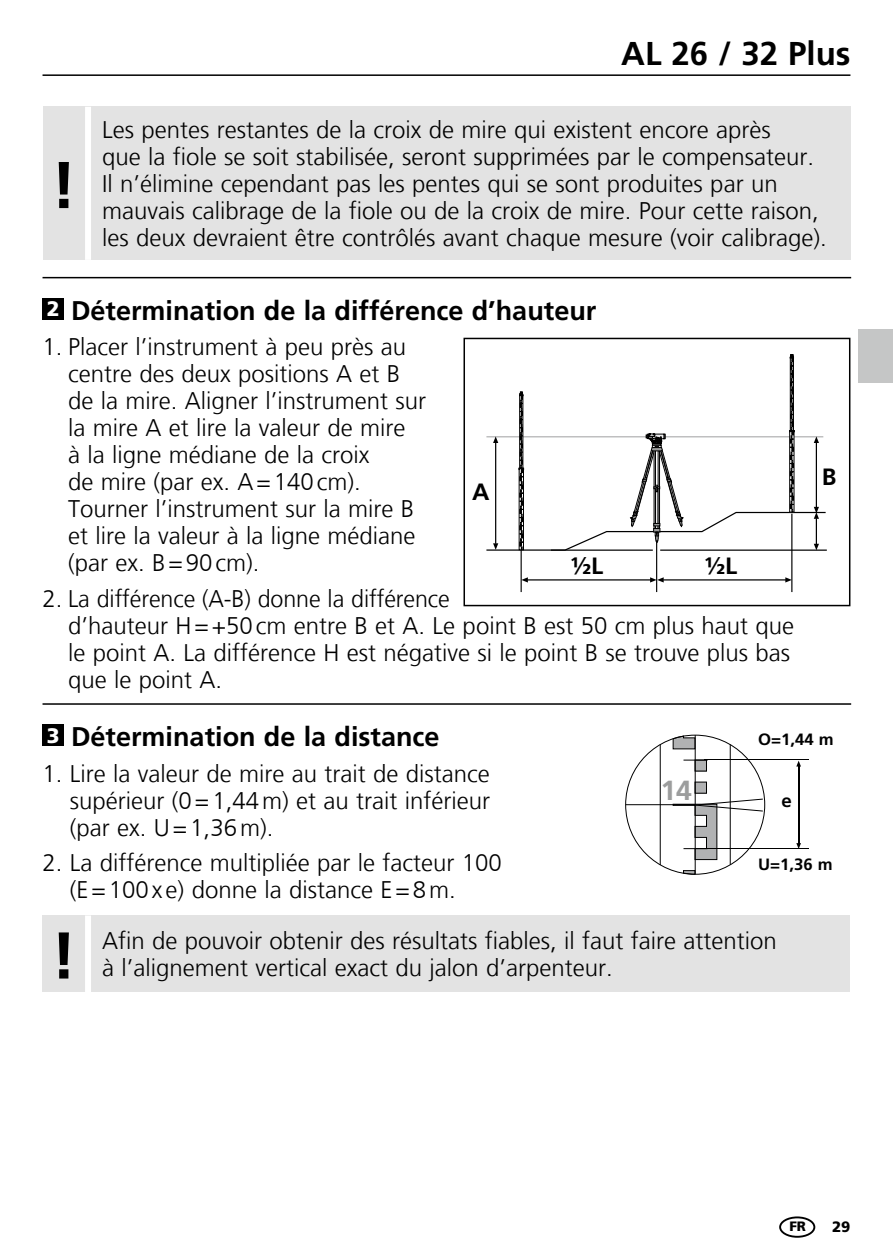
<style>
.page{position:relative;width:893px;height:1259px;background:#fff}
.page>*{position:absolute;margin:0;border:0;box-sizing:border-box;transform-origin:0 0}
.t1{font:700 66px "Frutiger LT Com";color:#000}
.t2{font:700 33px "Frutiger LT Com";color:#000}
.t3{font:700 27.6px "Frutiger LT Com";color:#9c9d9d}
.t4{font:700 27px "Frutiger LT Com";color:#000}
.t5{font:300 24px/27px "Frutiger LT Com";color:#000}
.t6{font:700 23.7px "Frutiger LT Com";color:#000}
.t7{font:700 18.3px "Frutiger LT Com";color:#000}
.t8{font:700 16.5px "Frutiger LT Com";color:#000}
.t9{font:900 15px "Frutiger LT Com";color:#000}
.t10{font:900 13.5px "Frutiger LT Com";color:#000}
.s1{font-weight:900;font-size:21px;color:#fff}
</style>
<div class="page">
<hr style="left:43px;top:74px;width:807px;height:2px;background:#000">
<hr style="left:43px;top:703px;width:808px;height:2px;background:#000">
<hr style="left:656px;top:541px;width:1px;height:51px;background:#000">
<hr style="left:663px;top:579px;width:124px;height:1px;background:#000">
<svg style="left:785px;top:577px;width:6px;height:5px"></svg>
<hr style="left:791px;top:514px;width:1px;height:78px;background:#000">
<hr style="left:527px;top:579px;width:125px;height:1px;background:#000">
<svg style="left:650px;top:577px;width:14px;height:5px"></svg>
<svg style="left:522px;top:577px;width:6px;height:5px"></svg>
<hr style="left:521px;top:550px;width:1px;height:42px;background:#000">
<svg style="left:486px;top:354px;width:341px;height:197px"></svg>
<hr style="left:551px;top:549px;width:102px;height:2px;background:#000">
<div style="left:463px;top:338px;width:387px;height:268px;border:2px solid #000"></div>
<hr style="left:43px;top:277px;width:808px;height:1px;background:#000">
<div style="left:859px;top:329px;width:34px;height:54px;background:#c5c6c6"></div>
<div style="left:695px;top:760px;width:11px;height:11px;background:#b1b2b3"></div>
<div style="left:695px;top:759px;width:12px;height:12px;border:1px solid #000"></div>
<div style="left:695px;top:782px;width:11px;height:11px;background:#b1b2b3"></div>
<div style="left:695px;top:781px;width:12px;height:12px;border:1px solid #000"></div>
<svg style="left:672px;top:735px;width:23px;height:14px"></svg>
<svg style="left:683px;top:870px;width:13px;height:5px"></svg>
<hr style="left:695px;top:735px;width:1px;height:139px;background:#000">
<hr style="left:626px;top:804px;width:69px;height:1px;background:#000">
<svg style="left:683px;top:759px;width:21px;height:1px"></svg>
<hr style="left:660px;top:744px;width:1px;height:121px;background:#000">
<hr style="left:730px;top:744px;width:1px;height:120px;background:#000">
<hr style="left:704px;top:759px;width:105px;height:1px;background:#000">
<hr style="left:704px;top:848px;width:105px;height:1px;background:#000">
<hr style="left:798px;top:766px;width:1px;height:77px;background:#000">
<svg style="left:796px;top:760px;width:5px;height:6px"></svg>
<svg style="left:796px;top:843px;width:5px;height:5px"></svg>
<svg style="left:672px;top:798px;width:92px;height:62px"></svg>
<div style="left:43px;top:725px;width:21px;height:21px;background:#000"></div>
<div style="left:43px;top:915px;width:807px;height:77px;background:#e3e3e3"></div>
<div style="left:85px;top:915px;width:6px;height:77px;background:#fff"></div>
<div style="left:43px;top:298px;width:21px;height:22px;background:#000"></div>
<div style="left:43px;top:107px;width:807px;height:153px;background:#e3e3e3"></div>
<div style="left:85px;top:107px;width:6px;height:153px;background:#fff"></div>
<div style="left:779px;top:1216px;width:36px;height:21px;border:2px solid #000;border-radius:50%"></div>
<h1 class="t1" style="left:51px;top:146px;width:27px">!</h1>
<h2 class="t2" style="left:621px;top:34px;width:231px">AL 26 / 32 Plus</h2>
<p class="t5" style="left:102px;top:117px;width:726px">Les pentes restantes de la croix de mire qui existent encore après<br>que la fiole se soit stabilisée, seront supprimées par le compensateur.<br>Il n’élimine cependant pas les pentes qui se sont produites par un mauvais calibrage de la fiole ou de la croix de mire. Pour cette raison, les deux devraient être contrôlés avant chaque mesure (voir calibrage).</p>
<p class="t4" style="left:47px;top:294px;width:551px"><span class="s1">2</span> Détermination de la différence d’hauteur</p>
<p class="t5" style="left:68px;top:333px;width:360px;text-indent:-26px">1. Placer l’instrument à peu près au centre des deux positions A et B de la mire. Aligner l’instrument sur la mire A et lire la valeur de mire<br>à la ligne médiane de la croix<br>de mire (par ex. A=140cm).<br>Tourner l’instrument sur la mire B et lire la valeur à la ligne médiane (par ex. B=90cm).</p>
<p class="t5" style="left:68px;top:585px;width:728px;text-indent:-26px">2. La différence (A-B) donne la différence<br>d’hauteur H=+50cm entre B et A. Le point B est 50 cm plus haut que le point A. La différence H est négative si le point B se trouve plus bas que le point A.</p>
<p class="t6" style="left:472px;top:478px;width:19px">A</p>
<p class="t6" style="left:571px;top:552px;width:34px">½L</p>
<p class="t6" style="left:705px;top:552px;width:34px">½L</p>
<p class="t6" style="left:822px;top:462px;width:16px">B</p>
<p class="t4" style="left:47px;top:721px;width:394px"><span class="s1">3</span> Détermination de la distance</p>
<p class="t5" style="left:70px;top:760px;width:422px;text-align:justify;text-indent:-27px">1. Lire la valeur de mire au trait de distance supérieur (0=1,44m) et au trait inférieur (par ex. U=1,36m).</p>
<p class="t5" style="left:70px;top:849px;width:433px;text-indent:-27px">2. La différence multipliée par le facteur 100 (E=100x e) donne la distance E=8m.</p>
<p class="t5" style="left:102px;top:927px;width:676px">Afin de pouvoir obtenir des résultats fiables, il faut faire attention</p>
<p class="t8" style="left:758px;top:730px;width:77px">O=1,44 m</p>
<p class="t3" style="left:660px;top:774px;width:33px">14</p>
<p class="t7" style="left:781px;top:790px;width:12px">e</p>
<p class="t8" style="left:758px;top:854px;width:76px">U=1,36 m</p>
<h1 class="t1" style="left:51px;top:917px;width:27px">!</h1>
<p class="t5" style="left:102px;top:954px;width:512px">à l’alignement vertical exact du jalon d’arpenteur.</p>
<p class="t10" style="left:789px;top:1218px;width:18px">FR</p>
<p class="t9" style="left:832px;top:1217px;width:20px">29</p>
</div>
